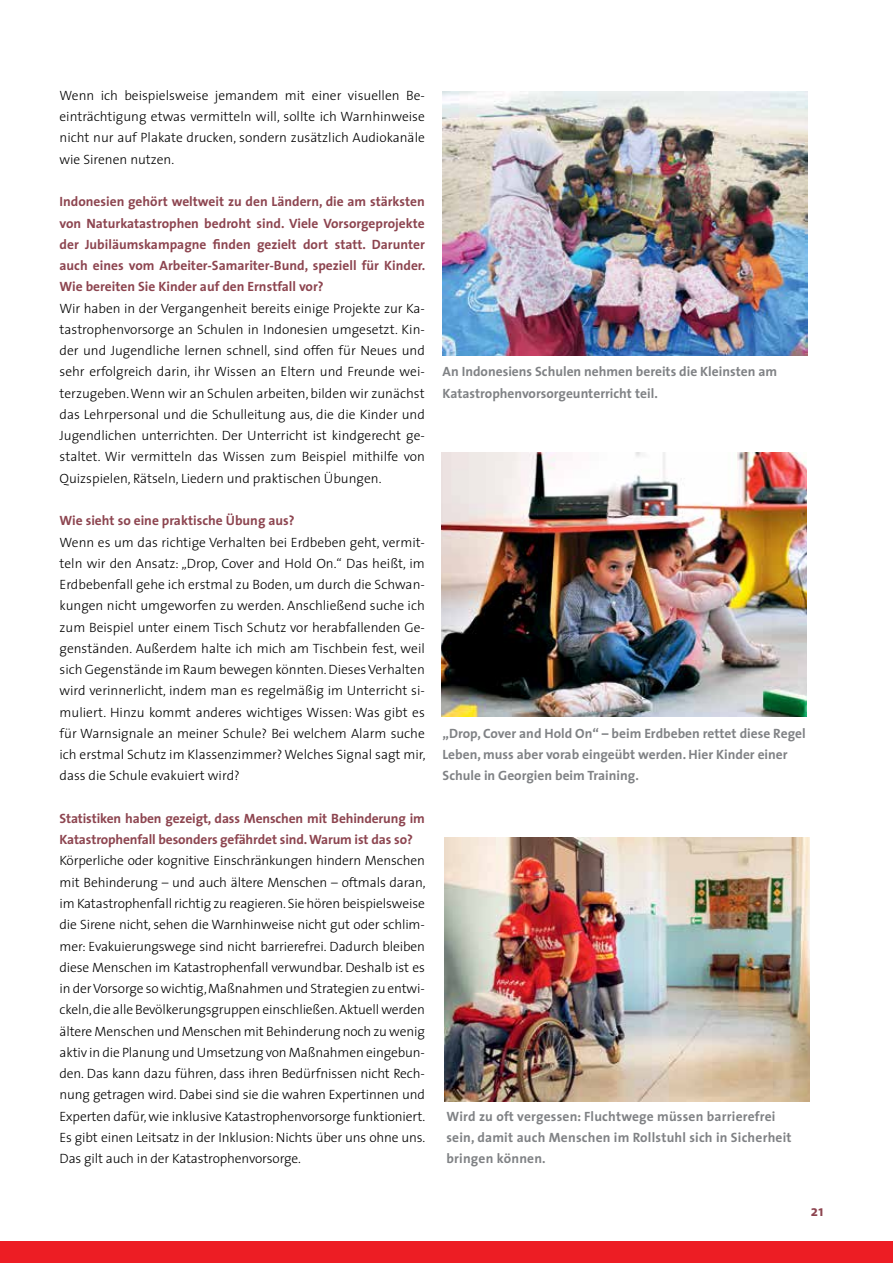
<style>
.page{position:relative;width:893px;height:1263px;background:#fff}
.page>*{position:absolute;margin:0;border:0;box-sizing:border-box;transform-origin:0 0}
.t1{font:700 15px "The Sans";color:#8d4550}
.t2{font:300 13.5px/21.3px "The Sans";color:#000;text-align:justify}
.t3{font:700 13.5px/21.3px "The Sans";letter-spacing:-.01em;color:#8d4550;text-align:justify}
.t4{font:700 13.5px/21.3px "The Sans";color:#808285}
</style>
<div class="page">
<div style="left:0;top:1242px;width:893px;height:21px;background:#ed1d24"></div>
<img style="left:444px;top:837px;width:366px;height:264px">
<img style="left:442px;top:453px;width:365px;height:264px">
<img style="left:443px;top:91px;width:365px;height:264px">
<p class="t2" style="left:60px;top:84px;width:367px">Wenn ich beispielsweise jemandem mit einer visuellen Be&shy;einträchtigung etwas vermitteln will, sollte ich Warnhinweise nicht nur auf Plakate drucken, sondern zusätzlich Audiokanäle wie Sirenen nutzen.</p>
<p class="t3" style="left:60px;top:191px;width:367px">Indonesien gehört weltweit zu den Ländern, die am stärksten von Naturkatastrophen bedroht sind. Viele Vorsorgeprojekte der Jubiläumskampagne finden gezielt dort statt. Darunter auch eines vom Arbeiter-Samariter-Bund, speziell für Kinder.<br>Wie bereiten Sie Kinder auf den Ernstfall vor?</p>
<p class="t2" style="left:60px;top:297px;width:367px">Wir haben in der Vergangenheit bereits einige Projekte zur Ka&shy;tastrophenvorsorge an Schulen in Indonesien umgesetzt. Kin&shy;der und Jugendliche lernen schnell, sind offen für Neues und sehr erfolgreich darin, ihr Wissen an Eltern und Freunde wei&shy;terzugeben. Wenn wir an Schulen arbeiten, bilden wir zunächst das Lehrpersonal und die Schulleitung aus, die die Kinder und Jugendlichen unterrichten. Der Unterricht ist kindgerecht ge&shy;staltet. Wir vermitteln das Wissen zum Beispiel mithilfe von Quizspielen, Rätseln, Liedern und praktischen Übungen.</p>
<p class="t3" style="left:60px;top:510px;width:237px">Wie sieht so eine praktische Übung aus?</p>
<p class="t2" style="left:60px;top:531px;width:367px">Wenn es um das richtige Verhalten bei Erdbeben geht, vermit&shy;teln wir den Ansatz: „Drop, Cover and Hold On.“ Das heißt, im Erdbebenfall gehe ich erstmal zu Boden, um durch die Schwan&shy;kungen nicht umgeworfen zu werden. Anschließend suche ich zum Beispiel unter einem Tisch Schutz vor herabfallenden Ge&shy;genständen. Außerdem halte ich mich am Tischbein fest, weil sich Gegenstände im Raum bewegen könnten. Dieses Verhalten wird verinnerlicht, indem man es regelmäßig im Unterricht si&shy;muliert. Hinzu kommt anderes wichtiges Wissen: Was gibt es für Warnsignale an meiner Schule? Bei welchem Alarm suche ich erstmal Schutz im Klassenzimmer? Welches Signal sagt mir, dass die Schule evakuiert wird?</p>
<p class="t3" style="left:60px;top:807px;width:367px">Statistiken haben gezeigt, dass Menschen mit Behinderung im<br>Katastrophenfall besonders gefährdet sind. Warum ist das so?</p>
<p class="t2" style="left:60px;top:850px;width:367px">Körperliche oder kognitive Einschränkungen hindern Menschen mit Behinderung – und auch ältere Menschen – oftmals daran, im Katastrophenfall richtig zu reagieren. Sie hören beispielsweise die Sirene nicht, sehen die Warnhinweise nicht gut oder schlim&shy;mer: Evakuierungswege sind nicht barrierefrei. Dadurch bleiben diese Menschen im Katastrophenfall verwundbar. Deshalb ist es in der Vorsorge so wichtig, Maßnahmen und Strategien zu entwi&shy;ckeln, die alle Bevölkerungsgruppen einschließen. Aktuell werden ältere Menschen und Menschen mit Behinderung noch zu wenig aktiv in die Planung und Umsetzung von Maßnahmen eingebun&shy;den. Das kann dazu führen, dass ihren Bedürfnissen nicht Rech&shy;nung getragen wird. Dabei sind sie die wahren Expertinnen und Experten dafür, wie inklusive Katastrophenvorsorge funktioniert.<br>Es gibt einen Leitsatz in der Inklusion: Nichts über uns ohne uns.<br>Das gilt auch in der Katastrophenvorsorge.</p>
<p class="t4" style="left:443px;top:361px;width:336px">An Indonesiens Schulen nehmen bereits die Kleinsten am<br>Katastrophenvorsorgeunterricht teil.</p>
<p class="t4" style="left:443px;top:722px;width:365px">„Drop, Cover and Hold On“ – beim Erdbeben rettet diese Regel<br>Leben, muss aber vorab eingeübt werden. Hier Kinder einer<br>Schule in Georgien beim Training.</p>
<p class="t4" style="left:446px;top:1105px;width:347px">Wird zu oft vergessen: Fluchtwege müssen barrierefrei sein, damit auch Menschen im Rollstuhl sich in Sicherheit bringen können.</p>
<p class="t1" style="left:811px;top:1199px;width:14px">21</p>
</div>
